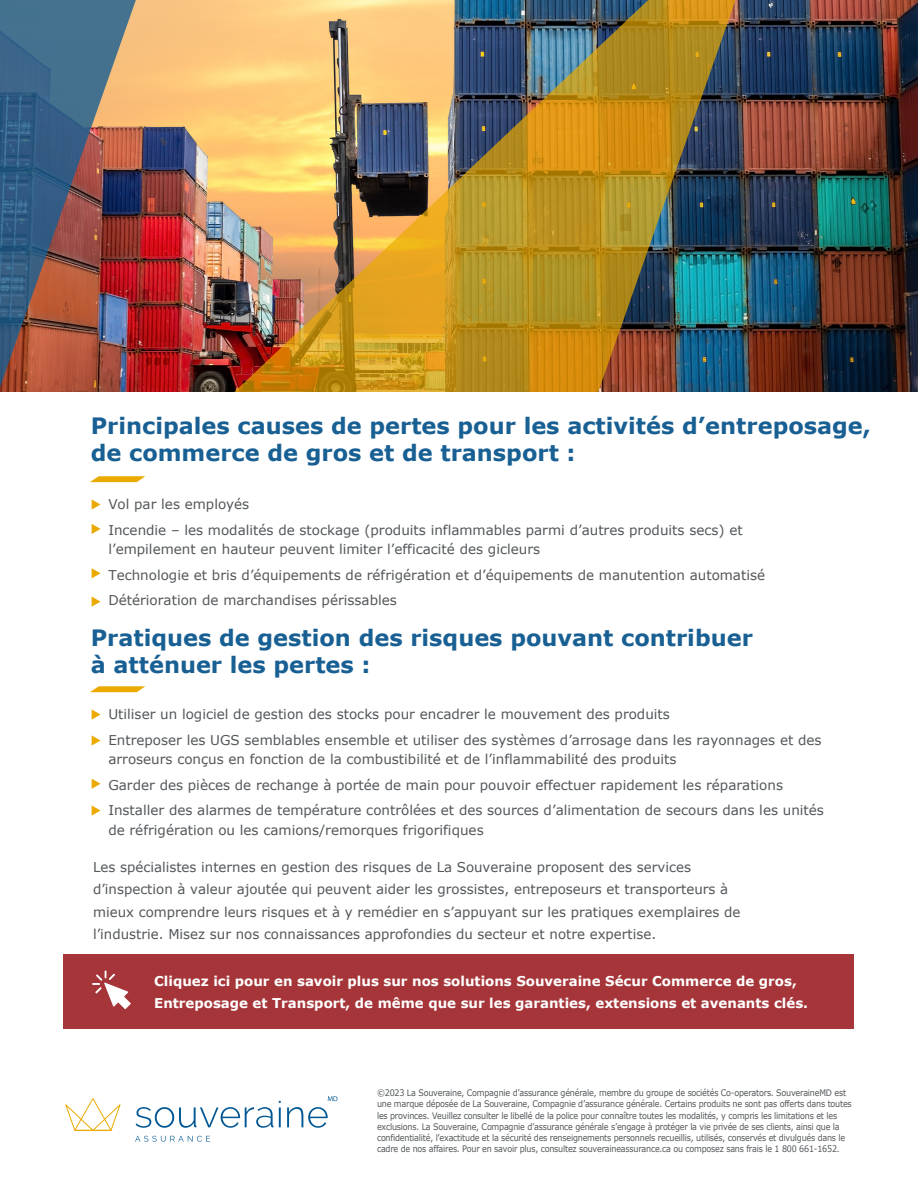
<style>
.page{position:relative;width:918px;height:1188px;background:#fff}
.page>*{position:absolute;margin:0;border:0;box-sizing:border-box;transform-origin:0 0}
.t1{font:700 22.5px/27px "Verdana";color:#185f93}
.t2{font:13.5px/25.5px "Verdana";color:#53575a}
.t3{font:700 13.5px/22.5px "Verdana";color:#fff}
.t4{font:9px/11.2px "Verdana";letter-spacing:-.025em;color:#53575a;scale:.89 1}
</style>
<div class="page">
<div style="left:63px;top:954px;width:791px;height:75px;background:#a53538"></div>
<img style="left:779px;top:0;width:139px;height:391px">
<img style="left:230px;top:0;width:549px;height:391px">
<img style="left:0;top:0;width:230px;height:391px">
<svg style="left:92px;top:499px;width:8px;height:11px"></svg>
<svg style="left:92px;top:524px;width:8px;height:10px"></svg>
<svg style="left:92px;top:568px;width:8px;height:10px"></svg>
<svg style="left:92px;top:597px;width:8px;height:10px"></svg>
<svg style="left:90px;top:476px;width:55px;height:6px"></svg>
<svg style="left:92px;top:710px;width:8px;height:10px"></svg>
<svg style="left:92px;top:735px;width:8px;height:11px"></svg>
<svg style="left:92px;top:779px;width:8px;height:10px"></svg>
<svg style="left:92px;top:806px;width:8px;height:10px"></svg>
<svg style="left:90px;top:686px;width:55px;height:6px"></svg>
<svg style="left:92px;top:971px;width:39px;height:38px"></svg>
<svg style="left:65px;top:1098px;width:56px;height:33px"></svg>
<svg style="left:136px;top:1107px;width:137px;height:21px"></svg>
<hr style="left:279px;top:1107px;width:2px;height:20px;background:#005793">
<svg style="left:287px;top:1107px;width:41px;height:21px"></svg>
<svg style="left:135px;top:1136px;width:75px;height:6px"></svg>
<svg style="left:328px;top:1096px;width:9px;height:5px"></svg>
<h1 class="t1" style="left:91px;top:413px;width:782px">Principales causes de pertes pour les activités d’entreposage, de commerce de gros et de transport :</h1>
<p class="t2" style="left:108px;top:492px;width:636px">Vol par les employés<br>Incendie – les modalités de stockage (produits inflammables parmi d’autres produits secs) et</p>
<p class="t2" style="left:108px;top:537px;width:658px">l’empilement en hauteur peuvent limiter l’efficacité des gicleurs<br>Technologie et bris d’équipements de réfrigération et d’équipements de manutention automatisé<br>Détérioration de marchandises périssables</p>
<h1 class="t1" style="left:91px;top:625px;width:664px">Pratiques de gestion des risques pouvant contribuer à atténuer les pertes :</h1>
<p class="t2" style="left:108px;top:702px;width:715px">Utiliser un logiciel de gestion des stocks pour encadrer le mouvement des produits<br>Entreposer les UGS semblables ensemble et utiliser des systèmes d’arrosage dans les rayonnages et des</p>
<p class="t2" style="left:108px;top:747px;width:717px">arroseurs conçus en fonction de la combustibilité et de l’inflammabilité des produits<br>Garder des pièces de rechange à portée de main pour pouvoir effectuer rapidement les réparations<br>Installer des alarmes de température contrôlées et des sources d’alimentation de secours dans les unités</p>
<p class="t2" style="left:108px;top:817px;width:377px">de réfrigération ou les camions/remorques frigorifiques</p>
<p class="t2" style="left:93px;top:856px;width:649px;line-height:22.5px">Les spécialistes internes en gestion des risques de La Souveraine proposent des services d’inspection à valeur ajoutée qui peuvent aider les grossistes, entreposeurs et transporteurs à mieux comprendre leurs risques et à y remédier en s’appuyant sur les pratiques exemplaires de l’industrie. Misez sur nos connaissances approfondies du secteur et notre expertise.</p>
<p class="t3" style="left:154px;top:970px;width:655px">Cliquez ici pour en savoir plus sur nos solutions Souveraine Sécur Commerce de gros,<br>Entreposage et Transport, de même que sur les garanties, extensions et avenants clés.</p>
<p class="t4" style="left:377px;top:1087px;width:535px">©2023 La Souveraine, Compagnie d’assurance générale, membre du groupe de sociétés Co-operators. SouveraineMD est une marque déposée de La Souveraine, Compagnie d’assurance générale. Certains produits ne sont pas offerts dans toutes les provinces. Veuillez consulter le libellé de la police pour connaître toutes les modalités, y compris les limitations et les exclusions. La Souveraine, Compagnie d’assurance générale s’engage à protéger la vie privée de ses clients, ainsi que la confidentialité, l’exactitude et la sécurité des renseignements personnels recueillis, utilisés, conservés et divulgués dans le cadre de nos affaires. Pour en savoir plus, consultez souveraineassurance.ca ou composez sans frais le 1 800 661-1652.</p>
</div>
